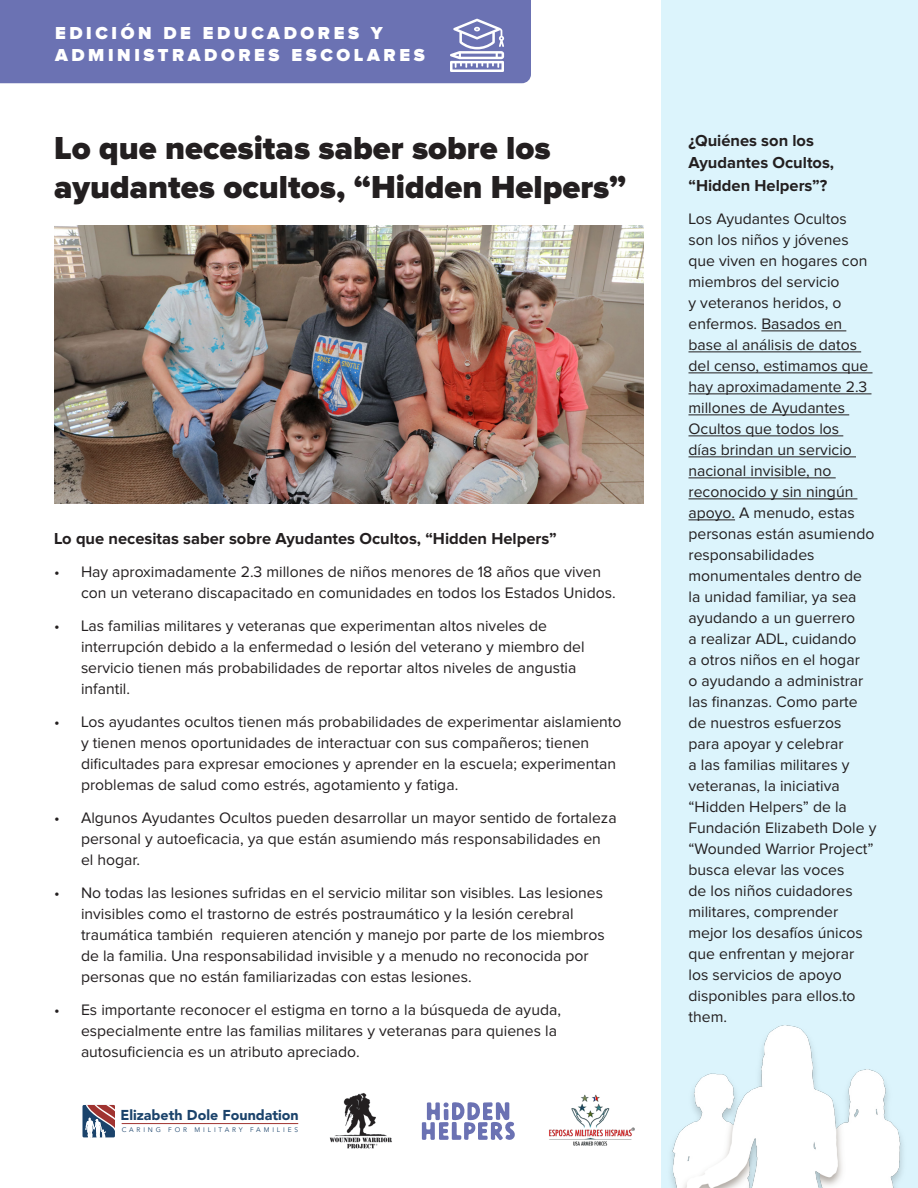
<style>
.page{position:relative;width:918px;height:1188px;background:#fff}
.page>*{position:absolute;margin:0;border:0;box-sizing:border-box;transform-origin:0 0}
.t1{font:900 33px/39.6px "Proxima Nova";color:#231f20}
.t2{font:900 18px/21.6px "Proxima Nova";letter-spacing:.2em;color:#fff}
.t3{font:700 16.5px/22.5px "Proxima Nova";color:#231f20}
.t4{font:15.75px/21px "Proxima Nova";color:#231f20}
.t5{font:900 14.25px "Avenir";color:#1b436b}
.t6{font:6.6px "Avenir Next";letter-spacing:.435em;color:#1b436b}
</style>
<div class="page">
<div style="left:662px;top:0;width:256px;height:1188px;background:#dcf4fc"></div>
<div style="left:0;top:0;width:531px;height:83px;background:#6b72b3"></div>
<img style="left:54px;top:225px;width:590px;height:279px">
<img style="left:661px;top:1003px;width:242px;height:185px">
<svg style="left:450px;top:19px;width:54px;height:53px"></svg>
<svg style="left:422px;top:1102px;width:93px;height:38px"></svg>
<svg style="left:83px;top:1105px;width:32px;height:33px"></svg>
<hr style="left:122px;top:1123px;width:176px;height:1px;background:#a03330">
<img style="left:329px;top:1093px;width:63px;height:56px">
<img style="left:549px;top:1094px;width:86px;height:52px">
<hr style="left:761px;top:331px;width:85px;height:1px;background:#231f20">
<hr style="left:688px;top:352px;width:173px;height:1px;background:#231f20">
<hr style="left:688px;top:373px;width:185px;height:1px;background:#231f20">
<hr style="left:688px;top:394px;width:183px;height:1px;background:#231f20">
<hr style="left:688px;top:415px;width:161px;height:1px;background:#231f20">
<hr style="left:688px;top:436px;width:155px;height:1px;background:#231f20">
<hr style="left:688px;top:457px;width:168px;height:1px;background:#231f20">
<hr style="left:688px;top:478px;width:148px;height:1px;background:#231f20">
<hr style="left:688px;top:499px;width:169px;height:1px;background:#231f20">
<hr style="left:688px;top:520px;width:47px;height:1px;background:#231f20">
<p class="t2" style="left:55px;top:23px;width:371px">EDICIÓN DE EDUCADORES Y<br>ADMINISTRADORES ESCOLARES</p>
<p class="t1" style="left:54px;top:129px;width:574px">Lo que necesitas saber sobre los ayudantes ocultos, “Hidden Helpers”</p>
<p class="t3" style="left:54px;top:528px;width:504px">Lo que necesitas saber sobre Ayudantes Ocultos, “Hidden Helpers”</p>
<p class="t4" style="left:81px;top:562px;width:536px;text-indent:-27px">• Hay aproximadamente 2.3 millones de niños menores de 18 años que viven con un veterano discapacitado en comunidades en todos los Estados Unidos.</p>
<p class="t4" style="left:81px;top:616px;width:505px;text-indent:-27px">• Las familias militares y veteranas que experimentan altos niveles de interrupción debido a la enfermedad o lesión del veterano y miembro del servicio tienen más probabilidades de reportar altos niveles de angustia infantil.</p>
<p class="t4" style="left:81px;top:712px;width:542px;text-indent:-27px">• Los ayudantes ocultos tienen más probabilidades de experimentar aislamiento y tienen menos oportunidades de interactuar con sus compañeros; tienen dificultades para expresar emociones y aprender en la escuela; experimentan problemas de salud como estrés, agotamiento y fatiga.</p>
<p class="t4" style="left:81px;top:808px;width:537px;text-indent:-27px">• Algunos Ayudantes Ocultos pueden desarrollar un mayor sentido de fortaleza personal y autoeficacia, ya que están asumiendo más responsabilidades en el hogar.</p>
<p class="t4" style="left:81px;top:883px;width:525px;text-indent:-27px">• No todas las lesiones sufridas en el servicio militar son visibles. Las lesiones invisibles como el trastorno de estrés postraumático y la lesión cerebral traumática también requieren atención y manejo por parte de los miembros de la familia. Una responsabilidad invisible y a menudo no reconocida por personas que no están familiarizadas con estas lesiones.</p>
<p class="t4" style="left:81px;top:1000px;width:482px;text-indent:-27px">• Es importante reconocer el estigma en torno a la búsqueda de ayuda, especialmente entre las familias militares y veteranas para quienes la autosuficiencia es un atributo apreciado.</p>
<p class="t5" style="left:121px;top:1103px;width:180px">Elizabeth Dole Foundation</p>
<p class="t6" style="left:122px;top:1124px;width:178px">CARING FOR MILITARY FAMILIES</p>
<p class="t3" style="left:688px;top:130px;width:147px">¿Quiénes son los<br>Ayudantes Ocultos, “Hidden Helpers”?</p>
<p class="t4" style="left:688px;top:209px;width:189px">Los Ayudantes Ocultos<br>son los niños y jóvenes que viven en hogares con miembros del servicio<br>y veteranos heridos, o enfermos. Basados en base al análisis de datos del censo, estimamos que hay aproximadamente 2.3 millones de Ayudantes<br>Ocultos que todos los<br>días brindan un servicio nacional invisible, no reconocido y sin ningún apoyo. A menudo, estas personas están asumiendo responsabilidades monumentales dentro de la unidad familiar, ya sea ayudando a un guerrero<br>a realizar ADL, cuidando<br>a otros niños en el hogar<br>o ayudando a administrar las finanzas. Como parte de nuestros esfuerzos<br>para apoyar y celebrar<br>a las familias militares y veteranas, la iniciativa “Hidden Helpers” de la<br>Fundación Elizabeth Dole y “Wounded Warrior Project” busca elevar las voces<br>de los niños cuidadores militares, comprender mejor los desafíos únicos que enfrentan y mejorar los servicios de apoyo disponibles para ellos.to them.</p>
</div>
